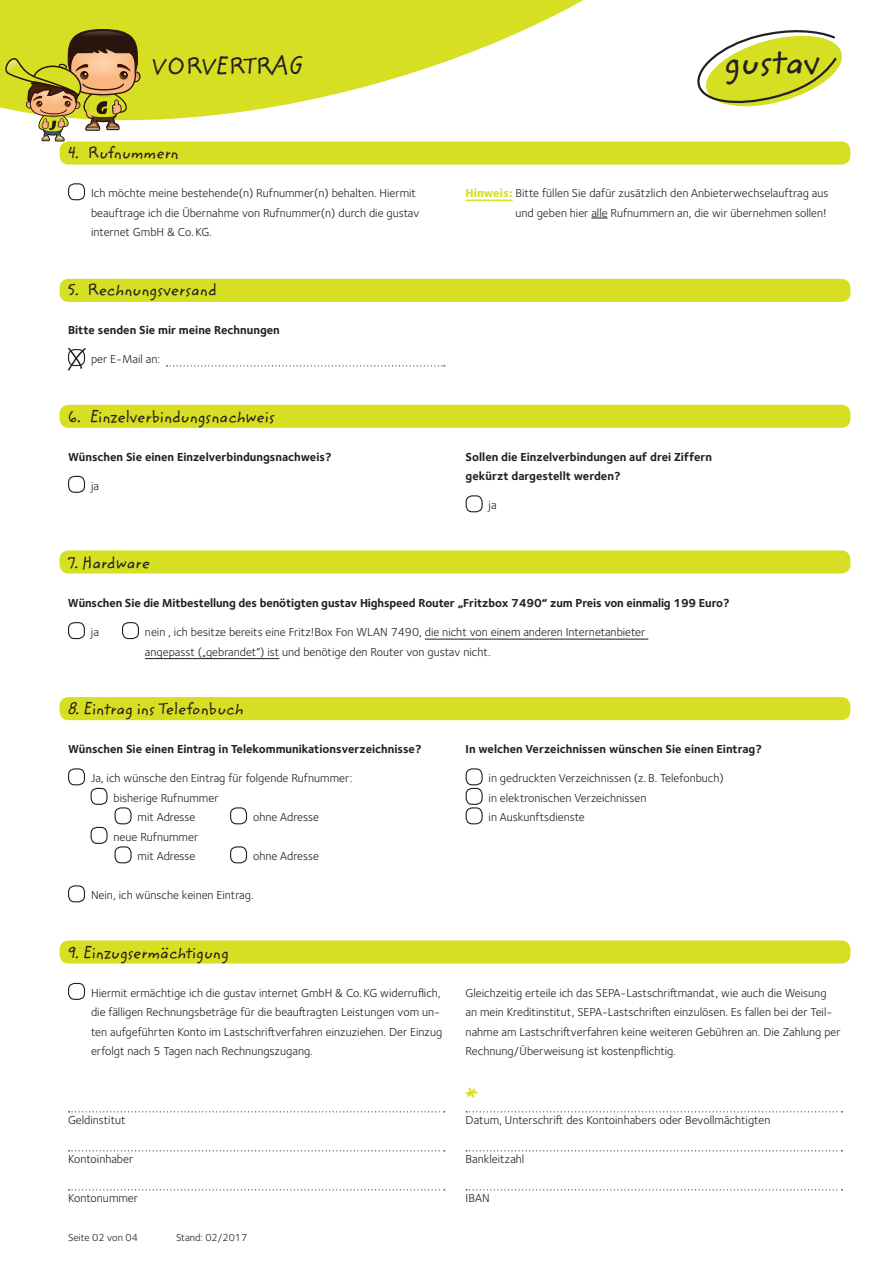
<style>
.page{position:relative;width:893px;height:1263px;background:#fff}
.page>*{position:absolute;margin:0;border:0;box-sizing:border-box;transform-origin:0 0}
.t1{font:35.55px "ITC Zemke Hand CV";color:#231f20}
.t2{font:25.5px "ITC Zemke Hand CV";color:#d6df21}
.t3{font:24px "ITC Zemke Hand CV";letter-spacing:-.035em;color:#231f20}
.t4{font:16.5px "ITC Zemke Hand CV";color:#231f20}
.t5{font:12px/19.5px "Foundry Sterling";color:#231f20}
.t6{font:700 12px/19.5px "Foundry Sterling";color:#231f20}
.t7{font:10.5px "Foundry Sterling";color:#231f20}
.s1{font-weight:800;color:#d6df21}
</style>
<div class="page">
<svg style="left:0;top:0;width:584px;height:154px;fill:#d6df21"></svg>
<svg style="left:697px;top:30px;width:145px;height:77px"></svg>
<svg style="left:4px;top:29px;width:137px;height:112px"></svg>
<div style="left:60px;top:550px;width:790px;height:23px;background:#d6df21;border-radius:9px"></div>
<div style="left:60px;top:405px;width:790px;height:23px;background:#d6df21;border-radius:9px"></div>
<hr style="left:425px;top:639px;width:223px;height:1px;background:#231f20">
<hr style="left:145px;top:658px;width:134px;height:1px;background:#231f20">
<div style="left:68px;top:622px;width:17px;height:17px;border:1px solid #231f20;border-radius:6px"></div>
<div style="left:122px;top:622px;width:17px;height:17px;border:1px solid #231f20;border-radius:6px"></div>
<div style="left:68px;top:476px;width:17px;height:17px;border:1px solid #231f20;border-radius:6px"></div>
<div style="left:466px;top:495px;width:17px;height:17px;border:1px solid #231f20;border-radius:6px"></div>
<div style="left:60px;top:697px;width:790px;height:23px;background:#d6df21;border-radius:9px"></div>
<div style="left:68px;top:768px;width:17px;height:17px;border:1px solid #231f20;border-radius:6px"></div>
<div style="left:91px;top:788px;width:17px;height:17px;border:1px solid #231f20;border-radius:6px"></div>
<div style="left:115px;top:807px;width:17px;height:17px;border:1px solid #231f20;border-radius:6px"></div>
<div style="left:230px;top:807px;width:17px;height:17px;border:1px solid #231f20;border-radius:6px"></div>
<div style="left:91px;top:827px;width:17px;height:17px;border:1px solid #231f20;border-radius:6px"></div>
<div style="left:115px;top:846px;width:17px;height:17px;border:1px solid #231f20;border-radius:6px"></div>
<div style="left:230px;top:846px;width:17px;height:17px;border:1px solid #231f20;border-radius:6px"></div>
<div style="left:68px;top:885px;width:17px;height:17px;border:1px solid #231f20;border-radius:6px"></div>
<div style="left:466px;top:768px;width:17px;height:17px;border:1px solid #231f20;border-radius:6px"></div>
<div style="left:466px;top:788px;width:17px;height:17px;border:1px solid #231f20;border-radius:6px"></div>
<div style="left:466px;top:807px;width:17px;height:17px;border:1px solid #231f20;border-radius:6px"></div>
<div style="left:60px;top:940px;width:790px;height:23px;background:#d6df21;border-radius:9px"></div>
<div style="left:68px;top:983px;width:17px;height:17px;border:1px solid #231f20;border-radius:6px"></div>
<svg style="left:69px;top:1111px;width:376px;height:1px"></svg>
<svg style="left:69px;top:1150px;width:376px;height:1px"></svg>
<svg style="left:69px;top:1189px;width:376px;height:1px"></svg>
<svg style="left:466px;top:1111px;width:376px;height:1px"></svg>
<svg style="left:466px;top:1150px;width:376px;height:1px"></svg>
<svg style="left:466px;top:1189px;width:376px;height:1px"></svg>
<div style="left:60px;top:141px;width:790px;height:24px;background:#d6df21;border-radius:9px"></div>
<div style="left:68px;top:183px;width:17px;height:17px;border:1px solid #231f20;border-radius:6px"></div>
<hr style="left:466px;top:200px;width:47px;height:1px;background:#d6df21">
<svg style="left:591px;top:218px;width:17px;height:1px"></svg>
<div style="left:60px;top:279px;width:790px;height:23px;background:#d6df21;border-radius:9px"></div>
<svg style="left:167px;top:365px;width:278px;height:1px"></svg>
<svg style="left:68px;top:347px;width:18px;height:24px"></svg>
<h3 class="t3" style="left:152px;top:50px;width:153px">vorvertrag</h3>
<h1 class="t1" style="left:724px;top:36px;width:98px">gustav</h1>
<h3 class="t4" style="left:68px;top:141px;width:112px">4. Rufnummern</h3>
<p class="t5" style="left:91px;top:184px;width:330px">Ich möchte meine bestehende(n) Rufnummer(n) behalten. Hiermit beauftrage ich die Übernahme von Rufnummer(n) durch die gustav internet GmbH &amp; Co.KG.</p>
<p class="t5" style="left:466px;top:184px;width:364px;text-align:right"><span class="s1">Hinweis:</span> Bitte füllen Sie dafür zusätzlich den Anbieterwechselauftrag aus und geben hier alle Rufnummern an, die wir übernehmen sollen!</p>
<h3 class="t4" style="left:68px;top:278px;width:150px">5. Rechnungsversand</h3>
<p class="t6" style="left:68px;top:321px;width:213px">Bitte senden Sie mir meine Rechnungen</p>
<p class="t5" style="left:91px;top:349px;width:70px">per E-Mail an:</p>
<h3 class="t4" style="left:68px;top:405px;width:208px">6. Einzelverbindungsnachweis</h3>
<p class="t6" style="left:68px;top:447px;width:265px">Wünschen Sie einen Einzelverbindungsnachweis?</p>
<p class="t5" style="left:91px;top:476px;width:9px">ja</p>
<p class="t6" style="left:466px;top:447px;width:248px">Sollen die Einzelverbindungen auf drei Ziffern gekürzt dargestellt werden?</p>
<p class="t5" style="left:489px;top:496px;width:9px">ja</p>
<h3 class="t4" style="left:68px;top:551px;width:84px">7. Hardware</h3>
<p class="t6" style="left:68px;top:594px;width:663px">Wünschen Sie die Mitbestellung des benötigten gustav Highspeed Router „Fritzbox 7490“ zum Preis von einmalig 199 Euro?</p>
<p class="t5" style="left:91px;top:622px;width:9px">ja</p>
<p class="t5" style="left:145px;top:622px;width:502px">nein , ich besitze bereits eine Fritz!Box Fon WLAN 7490, die nicht von einem anderen Internetanbieter angepasst („gebrandet“) ist und benötige den Router von gustav nicht.</p>
<h3 class="t4" style="left:68px;top:697px;width:177px">8. Eintrag ins Telefonbuch</h3>
<p class="t6" style="left:68px;top:740px;width:355px">Wünschen Sie einen Eintrag in Telekommunikationsverzeichnisse?</p>
<p class="t5" style="left:91px;top:769px;width:263px">Ja, ich wünsche den Eintrag für folgende Rufnummer:</p>
<p class="t5" style="left:114px;top:788px;width:107px">bisherige Rufnummer</p>
<p class="t5" style="left:138px;top:808px;width:59px">mit Adresse</p>
<p class="t5" style="left:253px;top:808px;width:67px">ohne Adresse</p>
<p class="t5" style="left:114px;top:827px;width:86px;text-align:right">neue Rufnummer mit Adresse</p>
<p class="t5" style="left:253px;top:847px;width:67px">ohne Adresse</p>
<p class="t5" style="left:91px;top:886px;width:164px">Nein, ich wünsche keinen Eintrag.</p>
<h3 class="t4" style="left:68px;top:941px;width:162px">9. Einzugsermächtigung</h3>
<p class="t5" style="left:91px;top:983px;width:353px">Hiermit ermächtige ich die gustav internet GmbH &amp; Co.KG widerruflich, die fälligen Rechnungsbeträge für die beauftragten Leistungen vom un&shy;ten aufgeführten Konto im Lastschriftverfahren einzuziehen. Der Einzug erfolgt nach 5 Tagen nach Rechnungszugang.</p>
<p class="t5" style="left:68px;top:1110px;width:59px">Geldinstitut</p>
<p class="t5" style="left:68px;top:1149px;width:67px">Kontoinhaber</p>
<p class="t5" style="left:68px;top:1188px;width:72px">Kontonummer</p>
<p class="t7" style="left:68px;top:1231px;width:71px">Seite 02 von 04</p>
<p class="t7" style="left:176px;top:1231px;width:73px">Stand: 02/2017</p>
<p class="t6" style="left:466px;top:740px;width:298px">In welchen Verzeichnissen wünschen Sie einen Eintrag?</p>
<p class="t5" style="left:489px;top:769px;width:237px">in gedruckten Verzeichnissen (z.B. Telefonbuch) in elektronischen Verzeichnissen<br>in Auskunftsdienste</p>
<p class="t5" style="left:466px;top:983px;width:376px">Gleichzeitig erteile ich das SEPA-Lastschriftmandat, wie auch die Weisung an mein Kreditinstitut, SEPA-Lastschriften einzulösen. Es fallen bei der Teil&shy;nahme am Lastschriftverfahren keine weiteren Gebühren an. Die Zahlung per Rechnung/Überweisung ist kostenpflichtig.</p>
<h2 class="t2" style="left:465px;top:1080px;width:16px">*</h2>
<p class="t5" style="left:466px;top:1110px;width:306px">Datum, Unterschrift des Kontoinhabers oder Bevollmächtigten</p>
<p class="t5" style="left:466px;top:1149px;width:60px">Bankleitzahl</p>
<p class="t5" style="left:466px;top:1188px;width:26px">IBAN</p>
</div>
